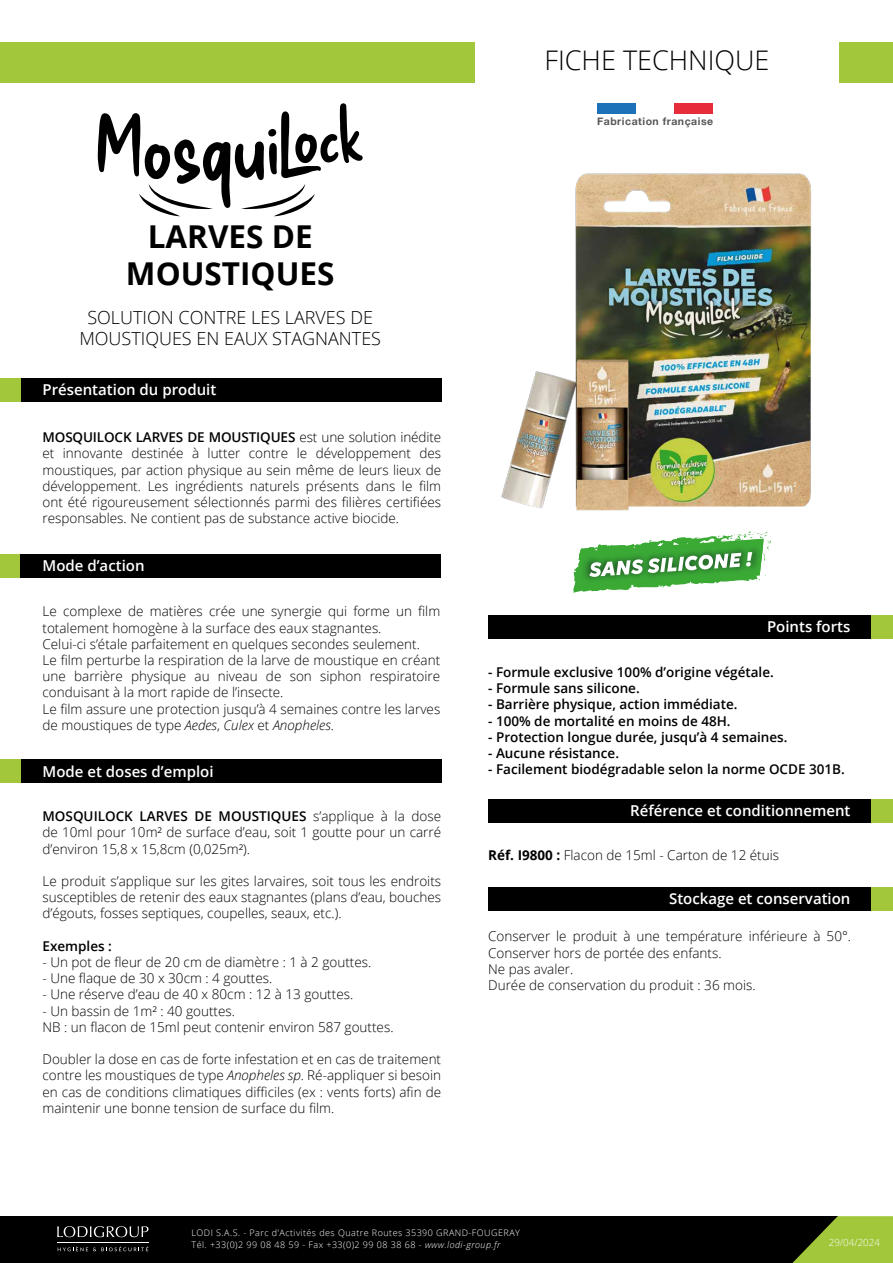
<style>
.page{position:relative;width:893px;height:1263px;background:#fff}
.page>*{position:absolute;margin:0;border:0;box-sizing:border-box;transform-origin:0 0}
.t1{font:700 31.5px/37.8px "Open Sans";color:#000;text-align:center}
.t2{font:300 27px "Open Sans";color:#000}
.t3{font:300 18px/21px "Open Sans";color:#000;text-align:center}
.t4{font:600 15px "Open Sans";color:#fff}
.t5{font:300 13.5px/16.2px "Open Sans";color:#000;text-align:justify}
.t6{font:600 13.5px "Open Sans";color:#000}
.t7{font:700 10.5px "Helvetica Neue";letter-spacing:.05em;color:#575756}
.t8{font:300 9.75px "Open Sans";color:#fff}
.t9{font:300 9px/12px "Open Sans";letter-spacing:.05em;color:#fff}
.s1{font-weight:600}
.s2{font-style:italic}
.s3{font-weight:700}
</style>
<div class="page">
<div style="left:0;top:378px;width:441px;height:24px;background:#000"></div>
<div style="left:488px;top:799px;width:405px;height:23px;background:#000"></div>
<div style="left:872px;top:799px;width:21px;height:23px;background:#a2c73a"></div>
<div style="left:0;top:378px;width:20px;height:24px;background:#a2c73a"></div>
<div style="left:0;top:554px;width:440px;height:23px;background:#000"></div>
<div style="left:0;top:554px;width:19px;height:23px;background:#a2c73a"></div>
<div style="left:488px;top:887px;width:405px;height:23px;background:#000"></div>
<div style="left:872px;top:887px;width:21px;height:23px;background:#a2c73a"></div>
<div style="left:597px;top:103px;width:39px;height:10px;background:#1d71b8"></div>
<div style="left:674px;top:103px;width:39px;height:10px;background:#e72d3c"></div>
<div style="left:0;top:760px;width:441px;height:23px;background:#000"></div>
<div style="left:0;top:760px;width:20px;height:23px;background:#a2c73a"></div>
<div style="left:488px;top:615px;width:405px;height:24px;background:#000"></div>
<div style="left:872px;top:615px;width:21px;height:24px;background:#a2c73a"></div>
<div style="left:0;top:1216px;width:838px;height:47px;background:#000"></div>
<svg style="left:792px;top:1216px;width:101px;height:47px"></svg>
<svg style="left:57px;top:1226px;width:91px;height:11px"></svg>
<svg style="left:58px;top:1246px;width:90px;height:5px"></svg>
<hr style="left:57px;top:1242px;width:91px;height:1px;background:#fff">
<div style="left:0;top:42px;width:475px;height:41px;background:#a2c73a"></div>
<div style="left:839px;top:42px;width:54px;height:41px;background:#a2c73a"></div>
<svg style="left:98px;top:103px;width:265px;height:113px"></svg>
<svg style="left:573px;top:531px;width:198px;height:62px"></svg>
<img style="left:501px;top:173px;width:311px;height:338px">
<h2 class="t2" style="left:544px;top:42px;width:226px">FICHE TECHNIQUE</h2>
<h1 class="t1" style="left:126px;top:216px;width:210px">LARVES DE<br>MOUSTIQUES</h1>
<h3 class="t3" style="left:79px;top:306px;width:303px">SOLUTION CONTRE LES LARVES DE<br>MOUSTIQUES EN EAUX STAGNANTES</h3>
<p class="t4" style="left:43px;top:379px;width:175px">Présentation du produit</p>
<p class="t5" style="left:43px;top:429px;width:400px"><span class="s1">MOSQUILOCK LARVES DE MOUSTIQUES</span> est une solution inédite et innovante destinée à lutter contre le développement des moustiques, par action physique au sein même de leurs lieux de développement. Les ingrédients naturels présents dans le film ont été rigoureusement sélectionnés parmi des filières certifiées responsables. Ne contient pas de substance active biocide.</p>
<p class="t4" style="left:43px;top:555px;width:104px">Mode d’action</p>
<p class="t5" style="left:43px;top:603px;width:399px;text-align:left">Le complexe de matières crée une synergie qui forme un film totalement homogène à la surface des eaux stagnantes.<br>Celui-ci s’étale parfaitement en quelques secondes seulement.<br>Le film perturbe la respiration de la larve de moustique en créant une barrière physique au niveau de son siphon respiratoire conduisant à la mort rapide de l’insecte.<br>Le film assure une protection jusqu’à 4 semaines contre les larves de moustiques de type <span class="s2">Aedes</span>, <span class="s2">Culex</span> et <span class="s2">Anopheles</span>.</p>
<p class="t4" style="left:43px;top:761px;width:173px">Mode et doses d’emploi</p>
<p class="t5" style="left:43px;top:808px;width:400px"><span class="s1">MOSQUILOCK LARVES DE MOUSTIQUES</span> s’applique à la dose de 10ml pour 10m² de surface d’eau, soit 1 goutte pour un carré d’environ 15,8 x 15,8cm (0,025m²).</p>
<p class="t5" style="left:43px;top:872px;width:400px">Le produit s’applique sur les gites larvaires, soit tous les endroits susceptibles de retenir des eaux stagnantes (plans d’eau, bouches d’égouts, fosses septiques, coupelles, seaux, etc.).</p>
<p class="t6" style="left:43px;top:936px;width:71px">Exemples :</p>
<p class="t5" style="left:43px;top:953px;width:330px">- Un pot de fleur de 20 cm de diamètre : 1 à 2 gouttes.</p>
<p class="t5" style="left:43px;top:970px;width:231px">- Une flaque de 30 x 30cm : 4 gouttes.</p>
<p class="t5" style="left:43px;top:986px;width:312px">- Une réserve d’eau de 40 x 80cm : 12 à 13 gouttes.</p>
<p class="t5" style="left:43px;top:1002px;width:353px">- Un bassin de 1m² : 40 gouttes.<br>NB : un flacon de 15ml peut contenir environ 587 gouttes.</p>
<p class="t5" style="left:43px;top:1051px;width:400px">Doubler la dose en cas de forte infestation et en cas de traitement contre les moustiques de type <span class="s2">Anopheles sp</span>. Ré-appliquer si besoin en cas de conditions climatiques difficiles (ex : vents forts) afin de maintenir une bonne tension de surface du film.</p>
<p class="t7" style="left:597px;top:113px;width:118px">Fabrication française</p>
<p class="t4" style="left:767px;top:616px;width:85px">Points forts</p>
<p class="t6" style="left:488px;top:663px;width:287px">- Formule exclusive 100% d’origine végétale.</p>
<p class="t6" style="left:488px;top:679px;width:153px">- Formule sans silicone.</p>
<p class="t6" style="left:488px;top:695px;width:251px">- Barrière physique, action immédiate.</p>
<p class="t6" style="left:488px;top:711px;width:244px">- 100% de mortalité en moins de 48H.</p>
<p class="t6" style="left:488px;top:728px;width:301px">- Protection longue durée, jusqu’à 4 semaines.</p>
<p class="t6" style="left:488px;top:744px;width:132px">- Aucune résistance.</p>
<p class="t6" style="left:488px;top:760px;width:358px">- Facilement biodégradable selon la norme OCDE 301B.</p>
<p class="t4" style="left:630px;top:800px;width:222px">Référence et conditionnement</p>
<p class="t5" style="left:488px;top:846px;width:292px"><span class="s3">Réf. I9800 :</span> Flacon de 15ml - Carton de 12 étuis</p>
<p class="t4" style="left:669px;top:888px;width:183px">Stockage et conservation</p>
<p class="t5" style="left:488px;top:928px;width:364px;text-align:left">Conserver le produit à une température inférieure à 50°.<br>Conserver hors de portée des enfants.<br>Ne pas avaler.<br>Durée de conservation du produit : 36 mois.</p>
<p class="t9" style="left:192px;top:1227px;width:330px">LODI S.A.S. - Parc d’Activités des Quatre Routes 35390 GRAND-FOUGERAY<br>Tél. +33(0)2 99 08 48 59 - Fax +33(0)2 99 08 38 68 - <span class="s2">www.lodi-group.fr</span></p>
<p class="t8" style="left:829px;top:1235px;width:53px">29/04/2024</p>
</div>
